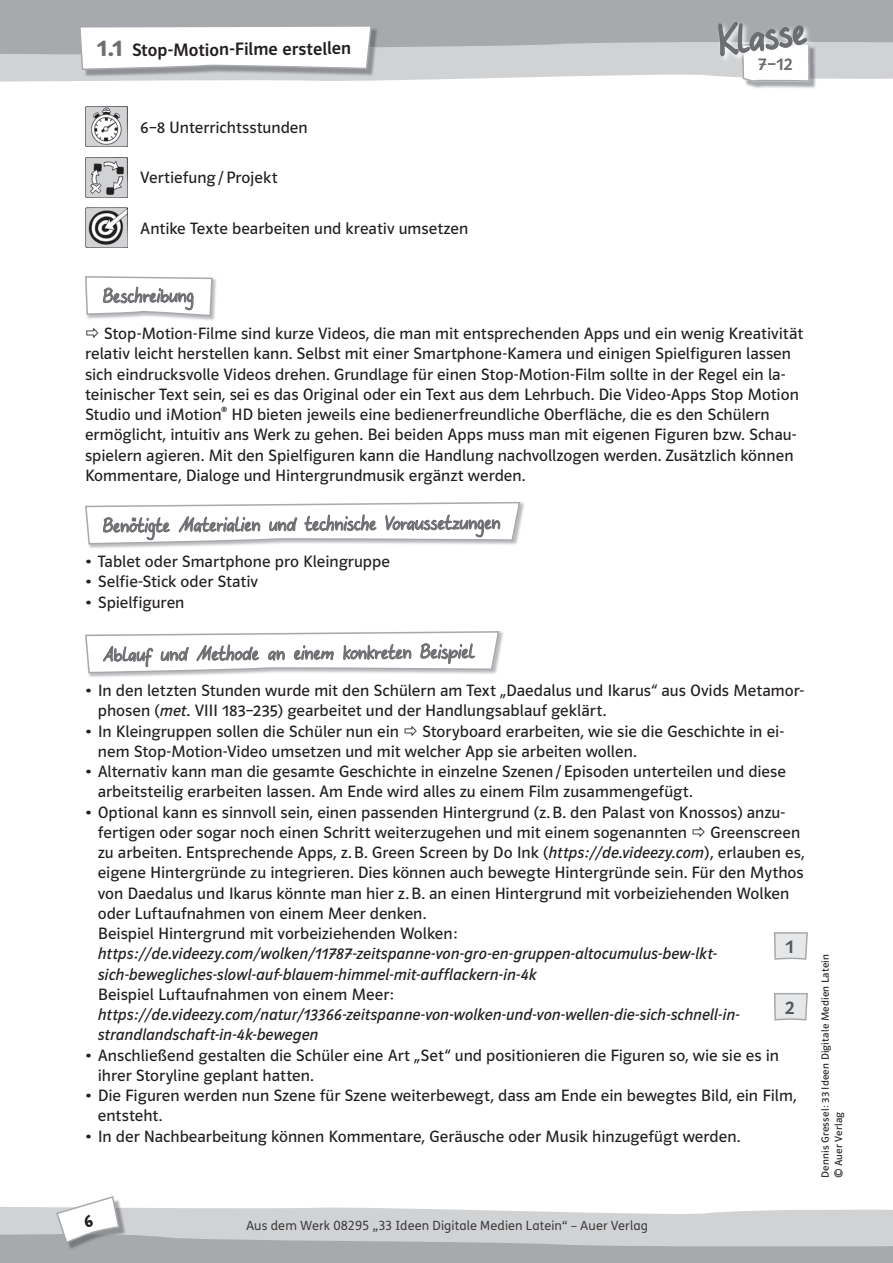
<style>
.page{position:relative;width:893px;height:1263px;background:#fff}
.page>*{position:absolute;margin:0;border:0;box-sizing:border-box;transform-origin:0 0}
.t1{font:42px "TERRA2";color:#6c6d70}
.t2{font:21px "TERRA2";color:#6c6d70}
.t3{font:19.5px "Polo AN11 K Krftg";color:#57585a}
.t4{font:18px "Polo AN11 K Krftg";letter-spacing:-.015em;color:#231f20}
.t5{font:18px "Polo AN11 K Krftg";color:#6c6d70}
.t6{font:16.5px/20.2px "Polo AN11 K Buch";color:#231f20}
.t7{font:16.5px/20.2px "Polo AN11 K Buch Kursiv";letter-spacing:-.005em;color:#231f20}
.t8{font:12.75px "FS Klett";letter-spacing:.01em;color:#3e3e3f}
.t9{font:10.5px/13.5px "Polo AN11 K Buch";letter-spacing:.015em;color:#231f20}
.s1{font-family:"Polo AN11 K Hfett";font-size:24px;color:#6c6d70}
.s2{font-family:"Polo AN11 K Buch Kursiv"}
</style>
<div class="page">
<svg style="left:0;top:57px;width:893px;height:25px;fill:#d1d2d4"></svg>
<svg style="left:0;top:0;width:893px;height:57px;background:#aeafb2"></svg>
<img style="left:745px;top:79px;width:71px;height:9px">
<img style="left:810px;top:46px;width:6px;height:33px">
<svg style="left:78px;top:24px;width:295px;height:58px"></svg>
<img style="left:213px;top:278px;width:3px;height:42px">
<svg style="left:85px;top:501px;width:436px;height:47px"></svg>
<svg style="left:85px;top:631px;width:415px;height:46px"></svg>
<img style="left:85px;top:106px;width:43px;height:40px">
<img style="left:85px;top:157px;width:43px;height:40px">
<img style="left:85px;top:208px;width:43px;height:40px">
<svg style="left:774px;top:932px;width:34px;height:89px"></svg>
<img style="left:717px;top:20px;width:97px;height:44px">
<img style="left:810px;top:46px;width:4px;height:18px">
<svg style="left:718px;top:21px;width:92px;height:61px"></svg>
<svg style="left:85px;top:276px;width:128px;height:45px"></svg>
<svg style="left:0;top:1196px;width:893px;height:67px"></svg>
<p class="t4" style="left:97px;top:39px;width:256px"><span class="s1">1.1</span> Stop-Motion-Filme erstellen</p>
<p class="t6" style="left:140px;top:117px;width:169px">6–8 Unterrichtsstunden</p>
<p class="t6" style="left:140px;top:168px;width:139px">Vertiefung / Projekt</p>
<p class="t6" style="left:140px;top:218px;width:330px">Antike Texte bearbeiten und kreativ umsetzen</p>
<h1 class="t1" style="left:715px;top:16px;width:91px;rotate:-8deg">Klasse</h1>
<p class="t5" style="left:758px;top:54px;width:36px">7–12</p>
<p class="t2" style="left:103px;top:283px;width:93px;rotate:-1deg">Beschreibung</p>
<p class="t6" style="left:85px;top:324px;width:720px;text-indent:19px">Stop-Motion-Filme sind kurze Videos, die man mit entsprechenden Apps und ein wenig Kreativität relativ leicht herstellen kann. Selbst mit einer Smartphone-Kamera und einigen Spielfiguren lassen sich eindrucksvolle Videos drehen. Grundlage für einen Stop-Motion-Film sollte in der Regel ein la&shy;teinischer Text sein, sei es das Original oder ein Text aus dem Lehrbuch. Die Video-Apps Stop Motion Studio und iMotion® HD bieten jeweils eine bedienerfreundliche Oberfläche, die es den Schülern ermöglicht, intuitiv ans Werk zu gehen. Bei beiden Apps muss man mit eigenen Figuren bzw. Schau&shy;spielern agieren. Mit den Spielfiguren kann die Handlung nachvollzogen werden. Zusätzlich können Kommentare, Dialoge und Hintergrundmusik ergänzt werden.</p>
<p class="t2" style="left:103px;top:514px;width:399px;rotate:-1deg">Benötigte Materialien und technische Voraussetzungen</p>
<p class="t6" style="left:85px;top:552px;width:307px">• Tablet oder Smartphone pro Kleingruppe</p>
<p class="t6" style="left:85px;top:572px;width:175px">• Selfie-Stick oder Stativ</p>
<p class="t6" style="left:85px;top:592px;width:101px">• Spielfiguren</p>
<p class="t2" style="left:103px;top:643px;width:374px;rotate:-1deg">Ablauf und Methode an einem konkreten Beispiel</p>
<p class="t6" style="left:98px;top:681px;width:708px;text-indent:-13px">• In den letzten Stunden wurde mit den Schülern am Text „Daedalus und Ikarus“ aus Ovids Metamor&shy;phosen (<span class="s2">met.</span> VIII 183–235) gearbeitet und der Handlungsablauf geklärt.</p>
<p class="t6" style="left:85px;top:721px;width:316px">• In Kleingruppen sollen die Schüler nun ein</p>
<p class="t6" style="left:98px;top:721px;width:688px;text-indent:324px">Storyboard erarbeiten, wie sie die Geschichte in ei&shy;nem Stop-Motion-Video umsetzen und mit welcher App sie arbeiten wollen.</p>
<p class="t6" style="left:98px;top:762px;width:690px;text-indent:-13px">• Alternativ kann man die gesamte Geschichte in einzelne Szenen / Episoden unterteilen und diese arbeitsteilig erarbeiten lassen. Am Ende wird alles zu einem Film zusammengefügt.</p>
<p class="t6" style="left:98px;top:802px;width:689px;text-indent:-13px">• Optional kann es sinnvoll sein, einen passenden Hintergrund (z. B. den Palast von Knossos) anzu&shy;fertigen oder sogar noch einen Schritt weiterzugehen und mit einem sogenannten</p>
<p class="t6" style="left:98px;top:822px;width:708px;text-indent:612px">Greenscreen zu arbeiten. Entsprechende Apps, z. B. Green Screen by Do Ink (<span class="s2">https://de.videezy.com</span>), erlauben es, eigene Hintergründe zu integrieren. Dies können auch bewegte Hintergründe sein. Für den Mythos von Daedalus und Ikarus könnte man hier z. B. an einen Hintergrund mit vorbeiziehenden Wolken oder Luftaufnahmen von einem Meer denken.<br>Beispiel Hintergrund mit vorbeiziehenden Wolken:</p>
<p class="t7" style="left:98px;top:944px;width:621px">https://de.videezy.com/wolken/11787-zeitspanne-von-gro-en-gruppen-altocumulus-bew-lkt&shy;sich- bewegliches-slowl-auf-blauem-himmel-mit-aufflackern-in-4k</p>
<p class="t6" style="left:98px;top:984px;width:297px">Beispiel Luftaufnahmen von einem Meer:</p>
<p class="t7" style="left:98px;top:1004px;width:644px">https://de.videezy.com/natur/13366-zeitspanne-von-wolken-und-von-wellen-die-sich-schnell-in&shy;strandlandschaft-in-4k-bewegen</p>
<p class="t6" style="left:98px;top:1045px;width:683px;text-indent:-13px">• Anschließend gestalten die Schüler eine Art „Set“ und positionieren die Figuren so, wie sie es in ihrer Storyline geplant hatten.</p>
<p class="t6" style="left:98px;top:1085px;width:700px;text-indent:-13px">• Die Figuren werden nun Szene für Szene weiterbewegt, dass am Ende ein bewegtes Bild, ein Film, entsteht.</p>
<p class="t6" style="left:85px;top:1126px;width:657px">• In der Nachbearbeitung können Kommentare, Geräusche oder Musik hinzugefügt werden.</p>
<p class="t3" style="left:785px;top:935px;width:10px">1</p>
<p class="t3" style="left:785px;top:996px;width:11px">2</p>
<p class="t9" style="left:819px;top:1178px;width:225px;rotate:-90deg">Dennis Gressel: 33 Ideen Digitale Medien Latein © Auer Verlag</p>
<p class="t8" style="left:246px;top:1217px;width:403px">Aus dem Werk 08295 „33 Ideen Digitale Medien Latein“ – Auer Verlag</p>
</div>
